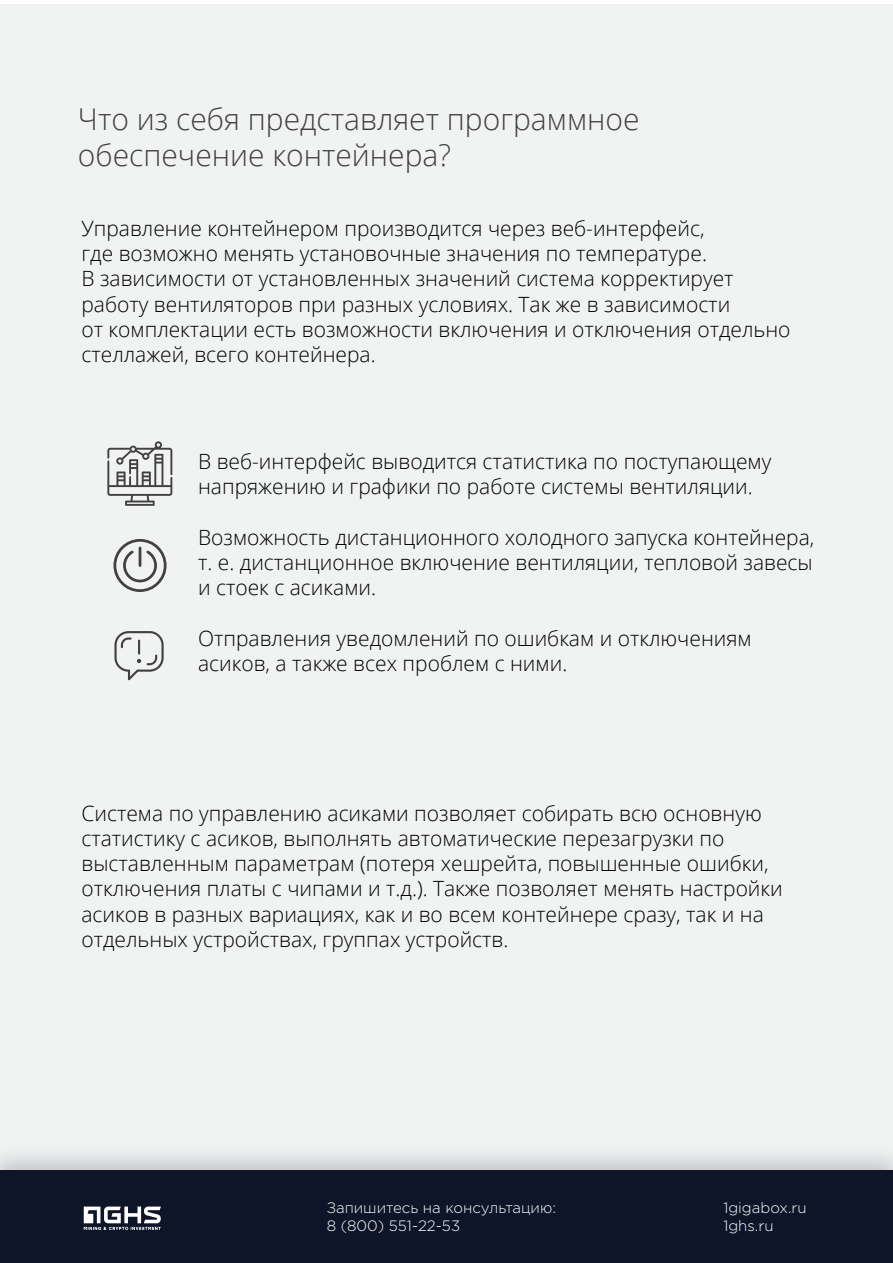
<style>
.page{position:relative;width:893px;height:1263px;background:#fff}
.page>*{position:absolute;margin:0;border:0;box-sizing:border-box;transform-origin:0 0}
.t1{font:300 30px/36px "Open Sans";color:#414042}
.t2{font:300 21px/25.2px "Open Sans";color:#000}
.t3{font:300 15px/18px "Gotham Pro";color:#fff}
</style>
<div class="page">
<div style="left:0;top:4px;width:893px;height:1259px;background:#f1f2f2"></div>
<div style="left:0;top:1170px;width:893px;height:93px;background:#0e1529"></div>
<svg style="left:84px;top:1206px;width:77px;height:24px"></svg>
<svg style="left:107px;top:441px;width:65px;height:65px"></svg>
<svg style="left:113px;top:539px;width:54px;height:53px"></svg>
<hr style="left:139px;top:547px;width:2px;height:20px;background:#414042">
<svg style="left:114px;top:631px;width:50px;height:49px"></svg>
<h1 class="t1" style="left:78px;top:101px;width:563px">Что из себя представляет программное обеспечение контейнера?</h1>
<p class="t2" style="left:81px;top:215px;width:711px">Управление контейнером производится через веб-интерфейс,<br>где возможно менять установочные значения по температуре.<br>В зависимости от установленных значений система корректирует работу вентиляторов при разных условиях. Так же в зависимости<br>от комплектации есть возможности включения и отключения отдельно стеллажей, всего контейнера.</p>
<p class="t2" style="left:198px;top:448px;width:575px">В веб-интерфейс выводится статистика по поступающему напряжению и графики по работе системы вентиляции.</p>
<p class="t2" style="left:198px;top:524px;width:618px;text-align:justify">Возможность дистанционного холодного запуска контейнера, т. е. дистанционное включение вентиляции, тепловой завесы и стоек с асиками.</p>
<p class="t2" style="left:198px;top:625px;width:555px">Отправления уведомлений по ошибкам и отключениям асиков, а также всех проблем с ними.</p>
<p class="t2" style="left:81px;top:800px;width:703px">Система по управлению асиками позволяет собирать всю основную статистику с асиков, выполнять автоматические перезагрузки по выставленным параметрам (потеря хешрейта, повышенные ошибки, отключения платы с чипами и т.д.). Также позволяет менять настройки асиков в разных вариациях, как и во всем контейнере сразу, так и на отдельных устройствах, группах устройств.</p>
<p class="t3" style="left:327px;top:1199px;width:231px">Запишитесь на консультацию:<br>8 (800) 551-22-53</p>
<p class="t3" style="left:723px;top:1199px;width:85px">1gigabox.ru<br>1ghs.ru</p>
</div>
